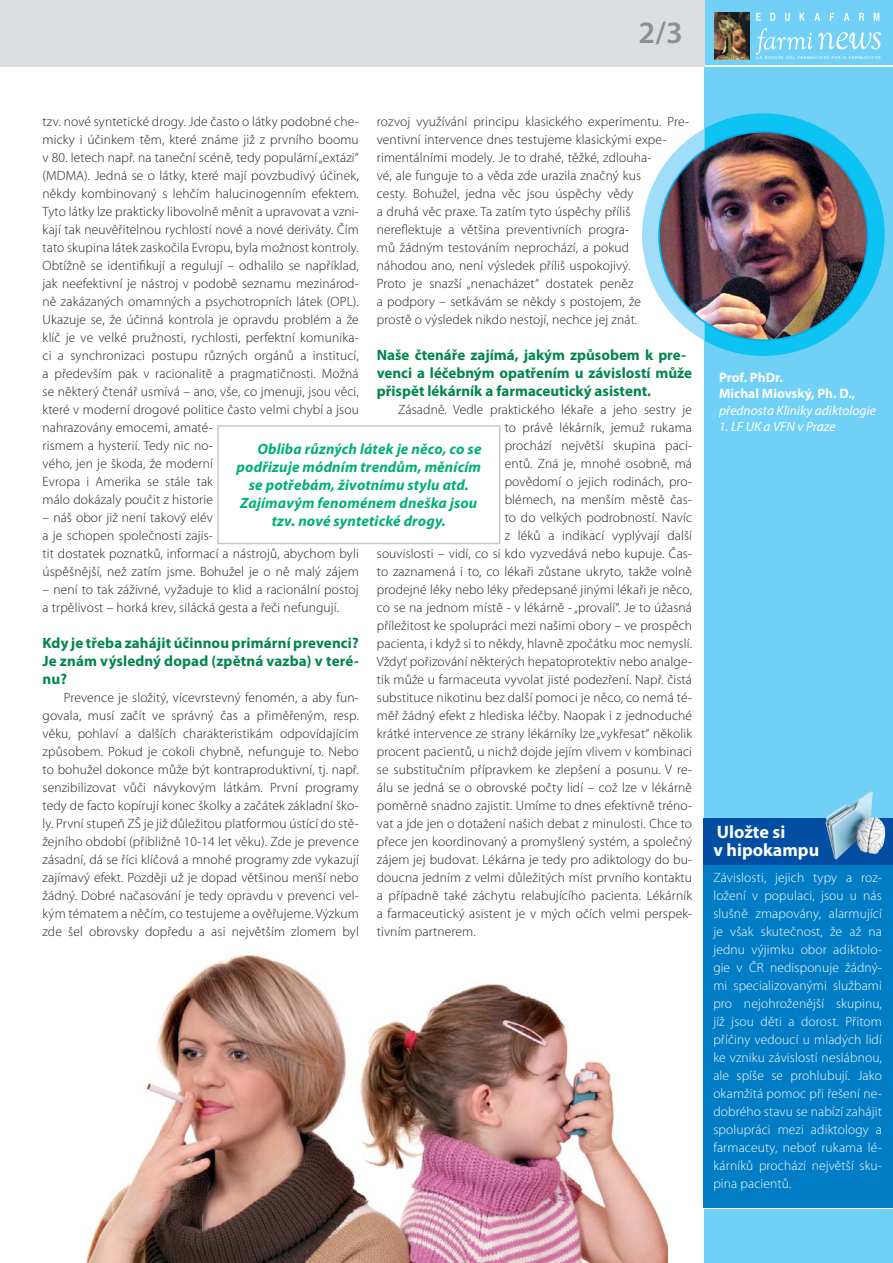
<style>
.page{position:relative;width:893px;height:1263px;background:#fff}
.page>*{position:absolute;margin:0;border:0;box-sizing:border-box;transform-origin:0 0}
.t1{font:600 31.2px "Myriad Pro";color:#889092}
.t2{font:700 18px/18px "Myriad Pro";color:#fff}
.t3{font:700 15px/18px "Myriad Pro";color:#00864b;text-align:justify}
.t4{font:italic 700 15px "Myriad Pro";letter-spacing:.01em;color:#00b072}
.t5{font:300 13.5px/18px "Myriad Pro";letter-spacing:.01em;color:#231f20}
.t6{font:300 13.5px/18px "Myriad Pro";letter-spacing:.01em;color:#fff;text-align:justify}
.t7{font:italic 13.5px "Myriad Pro";color:#fff}
.t8{font:700 13.5px/16.2px "Myriad Pro";color:#fff}
.t9{font:4.2px "Myriad Pro";letter-spacing:.1em;color:#fff;scale:1.21 1}
</style>
<div class="page">
<div style="left:705px;top:0;width:188px;height:1263px;background:#71d0f6"></div>
<img style="left:85px;top:954px;width:583px;height:309px">
<hr style="left:0;top:65px;width:893px;height:2px;background:#fff">
<img style="left:642px;top:113px;width:243px;height:243px">
<div style="left:0;top:0;width:705px;height:67px;background:#dcddde"></div>
<svg style="left:756px;top:28px;width:56px;height:27px"></svg>
<svg style="left:818px;top:32px;width:63px;height:17px"></svg>
<svg style="left:756px;top:13px;width:5px;height:8px"></svg>
<svg style="left:770px;top:13px;width:5px;height:8px"></svg>
<svg style="left:785px;top:13px;width:5px;height:8px"></svg>
<svg style="left:800px;top:13px;width:5px;height:8px"></svg>
<svg style="left:814px;top:13px;width:6px;height:8px"></svg>
<svg style="left:830px;top:13px;width:4px;height:8px"></svg>
<svg style="left:844px;top:13px;width:5px;height:8px"></svg>
<svg style="left:859px;top:13px;width:5px;height:8px"></svg>
<svg style="left:874px;top:13px;width:5px;height:8px"></svg>
<img style="left:714px;top:13px;width:35px;height:46px">
<svg style="left:217px;top:425px;width:283px;height:119px"></svg>
<hr style="left:704px;top:1208px;width:189px;height:1px;background:#fff">
<div style="left:704px;top:839px;width:189px;height:369px;background:#007dc5"></div>
<div style="left:704px;top:818px;width:189px;height:46px;background:#034ea2"></div>
<img style="left:825px;top:791px;width:60px;height:68px">
<h1 class="t1" style="left:638px;top:21px;width:46px">2/3</h1>
<p class="t9" style="left:756px;top:56px;width:104px">LA RIVISTA DEL FARMACISTA PER IL FARMACISTA</p>
<p class="t5" style="left:377px;top:114px;width:314px">rozvoj využívání principu klasického experimentu. Pre&shy;ventivní intervence dnes testujeme klasickými expe&shy;rimentálními modely. Je to drahé, těžké, zdlouha-<br>vé, ale funguje to a věda zde urazila značný kus<br>cesty. Bohužel, jedna věc jsou úspěchy vědy<br>a druhá věc praxe. Ta zatím tyto úspěchy příliš nereflektuje a většina preventivních progra-<br>mů žádným testováním neprochází, a pokud<br>náhodou ano, není výsledek příliš uspokojivý.<br>Proto je snazší „nenacházet“ dostatek peněz<br>a podpory – setkávám se někdy s postojem, že<br>prostě o výsledek nikdo nestojí, nechce jej znát.</p>
<p class="t3" style="left:377px;top:347px;width:317px;text-align:left">Naše čtenáře zajímá, jakým způsobem k pre&shy;venci a léčebným opatřením u závislostí může přispět lékárník a farmaceutický asistent.</p>
<p class="t5" style="left:398px;top:402px;width:295px">Zásadně. Vedle praktického lékaře a jeho sestry je</p>
<p class="t5" style="left:505px;top:420px;width:189px">to právě lékárník, jemuž rukama</p>
<p class="t5" style="left:505px;top:438px;width:189px">prochází největší skupina paci-</p>
<p class="t5" style="left:505px;top:456px;width:189px">entů. Zná je, mnohé osobně, má</p>
<p class="t5" style="left:505px;top:474px;width:189px">povědomí o jejich rodinách, pro-</p>
<p class="t5" style="left:505px;top:492px;width:189px">blémech, na menším městě čas-</p>
<p class="t5" style="left:505px;top:510px;width:189px">to do velkých podrobností. Navíc</p>
<p class="t5" style="left:505px;top:528px;width:189px">z léků a indikací vyplývají další</p>
<p class="t5" style="left:377px;top:546px;width:317px">souvislosti – vidí, co si kdo vyzvedává nebo kupuje. Čas-</p>
<p class="t5" style="left:377px;top:564px;width:317px">to zaznamená i to, co lékaři zůstane ukryto, takže volně</p>
<p class="t5" style="left:377px;top:582px;width:317px">prodejné léky nebo léky předepsané jinými lékaři je něco,</p>
<p class="t5" style="left:377px;top:600px;width:317px">co se na jednom místě - v lékárně - „provalí“. Je to úžasná</p>
<p class="t5" style="left:377px;top:618px;width:317px">příležitost ke spolupráci mezi našimi obory – ve prospěch</p>
<p class="t5" style="left:377px;top:636px;width:317px">pacienta, i když si to někdy, hlavně zpočátku moc nemyslí.</p>
<p class="t5" style="left:377px;top:654px;width:317px">Vždyť pořizování některých hepatoprotektiv nebo analge-</p>
<p class="t5" style="left:377px;top:672px;width:317px">tik může u farmaceuta vyvolat jisté podezření. Např. čistá</p>
<p class="t5" style="left:377px;top:690px;width:317px">substituce nikotinu bez další pomoci je něco, co nemá té-</p>
<p class="t5" style="left:377px;top:708px;width:317px">měř žádný efekt z hlediska léčby. Naopak i z jednoduché</p>
<p class="t5" style="left:377px;top:726px;width:317px">krátké intervence ze strany lékárníky lze „vykřesat“ několik</p>
<p class="t5" style="left:377px;top:744px;width:317px">procent pacientů, u nichž dojde jejím vlivem v kombinaci</p>
<p class="t5" style="left:377px;top:762px;width:317px">se substitučním přípravkem ke zlepšení a posunu. V re-</p>
<p class="t5" style="left:377px;top:780px;width:317px">álu se jedná se o obrovské počty lidí – což lze v lékárně</p>
<p class="t5" style="left:377px;top:798px;width:317px">poměrně snadno zajistit. Umíme to dnes efektivně tréno-</p>
<p class="t5" style="left:377px;top:816px;width:317px">vat a jde jen o dotažení našich debat z minulosti. Chce to</p>
<p class="t5" style="left:377px;top:834px;width:317px">přece jen koordinovaný a promyšlený systém, a společný</p>
<p class="t5" style="left:377px;top:852px;width:317px">zájem jej budovat. Lékárna je tedy pro adiktology do bu-</p>
<p class="t5" style="left:377px;top:870px;width:317px">doucna jedním z velmi důležitých míst prvního kontaktu</p>
<p class="t5" style="left:377px;top:888px;width:317px">a případně také záchytu relabujícího pacienta. Lékárník</p>
<p class="t5" style="left:377px;top:906px;width:317px">a farmaceutický asistent je v mých očích velmi perspek-</p>
<p class="t5" style="left:377px;top:924px;width:100px">tivním partnerem.</p>
<p class="t5" style="left:43px;top:114px;width:318px">tzv. nové syntetické drogy. Jde často o látky podobné che&shy;micky i účinkem těm, které známe již z prvního boomu v 80. letech např. na taneční scéně, tedy populární „extázi“ (MDMA). Jedná se o látky, které mají povzbudivý účinek, někdy kombinovaný s lehčím halucinogenním efektem.<br>Tyto látky lze prakticky libovolně měnit a upravovat a vzni&shy;kají tak neuvěřitelnou rychlostí nové a nové deriváty. Čím tato skupina látek zaskočila Evropu, byla možnost kontroly.<br>Obtížně se identifikují a regulují – odhalilo se například, jak neefektivní je nástroj v podobě seznamu mezinárod&shy;ně zakázaných omamných a psychotropních látek (OPL).<br>Ukazuje se, že účinná kontrola je opravdu problém a že klíč je ve velké pružnosti, rychlosti, perfektní komunika&shy;ci a synchronizaci postupu různých orgánů a institucí, a především pak v racionalitě a pragmatičnosti. Možná se některý čtenář usmívá – ano, vše, co jmenuji, jsou věci, které v moderní drogové politice často velmi chybí a jsou nahrazovány emocemi, amaté-<br>rismem a hysterií. Tedy nic no-<br>vého, jen je škoda, že moderní<br>Evropa i Amerika se stále tak<br>málo dokázaly poučit z historie</p>
<p class="t5" style="left:43px;top:510px;width:318px">– náš obor již není takový elév<br>a je schopen společnosti zajis-<br>tit dostatek poznatků, informací a nástrojů, abychom byli úspěšnější, než zatím jsme. Bohužel je o ně malý zájem</p>
<p class="t5" style="left:43px;top:582px;width:318px">– není to tak záživné, vyžaduje to klid a racionální postoj a trpělivost – horká krev, silácká gesta a řeči nefungují.</p>
<p class="t3" style="left:43px;top:635px;width:318px">Kdy je třeba zahájit účinnou primární prevenci?<br>Je znám výsledný dopad (zpětná vazba) v teré&shy;nu?</p>
<p class="t5" style="left:43px;top:690px;width:318px;text-align:justify;text-indent:21px">Prevence je složitý, vícevrstevný fenomén, a aby fun&shy;govala, musí začít ve správný čas a přiměřeným, resp. věku, pohlaví a dalších charakteristikám odpovídajícím způsobem. Pokud je cokoli chybně, nefunguje to. Nebo to bohužel dokonce může být kontraproduktivní, tj. např. senzibilizovat vůči návykovým látkám. První programy tedy de facto kopírují konec školky a začátek základní ško&shy;ly. První stupeň ZŠ je již důležitou platformou ústící do stě&shy;žejního období (přibližně 10-14 let věku). Zde je prevence zásadní, dá se říci klíčová a mnohé programy zde vykazují zajímavý efekt. Později už je dopad většinou menší nebo žádný. Dobré načasování je tedy opravdu v prevenci vel&shy;kým tématem a něčím, co testujeme a ověřujeme. Výzkum zde šel obrovsky dopředu a asi největším zlomem byl</p>
<p class="t4" style="left:257px;top:444px;width:226px">Obliba různých látek je něco, co se</p>
<p class="t4" style="left:237px;top:462px;width:246px">podřizuje módním trendům, měnícím</p>
<p class="t4" style="left:249px;top:480px;width:221px">se potřebám, životnímu stylu atd.</p>
<p class="t4" style="left:240px;top:498px;width:239px">Zajímavým fenoménem dneška jsou</p>
<p class="t4" style="left:272px;top:516px;width:176px">tzv. nové syntetické drogy.</p>
<p class="t8" style="left:719px;top:371px;width:138px">Prof. PhDr.<br>Michal Miovský, Ph. D.,</p>
<p class="t7" style="left:719px;top:405px;width:158px">přednosta Kliniky adiktologie</p>
<p class="t7" style="left:719px;top:421px;width:118px">1. LF UK a VFN v Praze</p>
<h2 class="t2" style="left:713px;top:825px;width:107px">Uložte si<br>v hipokampu</h2>
<p class="t6" style="left:713px;top:870px;width:170px">Závislosti, jejich typy a roz&shy;ložení v populaci, jsou u nás slušně zmapovány, alarmující je však skutečnost, že až na jednu výjimku obor adiktolo&shy;gie v ČR nedisponuje žádný&shy;mi specializovanými službami pro nejohroženější skupinu, jíž jsou děti a dorost. Přitom příčiny vedoucí u mladých lidí ke vzniku závislostí neslábnou, ale spíše se prohlubují. Jako okamžitá pomoc při řešení ne&shy;dobrého stavu se nabízí zahájit spolupráci mezi adiktology a farmaceuty, neboť rukama lé&shy;kárníků prochází největší sku&shy;pina pacientů.</p>
</div>
